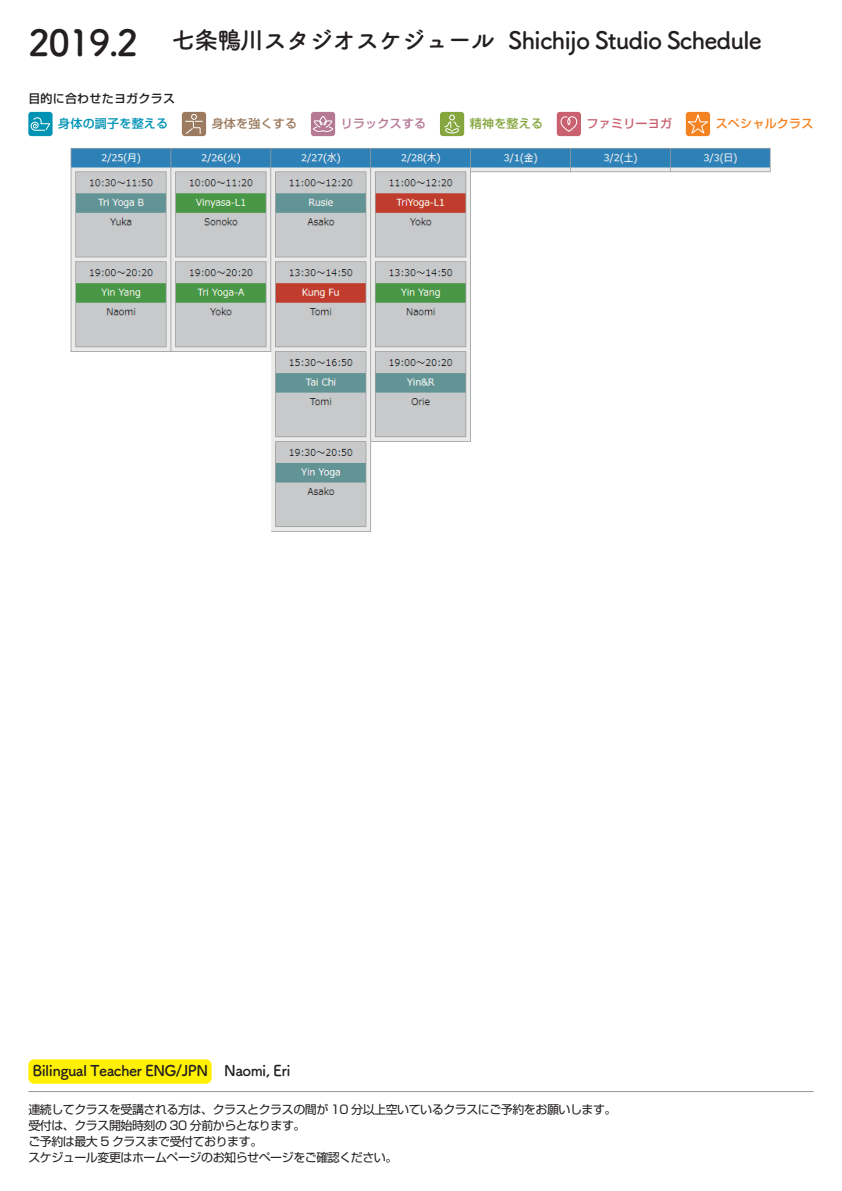
<style>
.page{position:relative;width:842px;height:1191px;background:#fff}
.page>*{position:absolute;margin:0;border:0;box-sizing:border-box;transform-origin:0 0}
.t1{font:700 24px "Tsuku A Rd Gothic";letter-spacing:-.04em;color:#231f20}
.t2{font:700 14.8px "Tsuku A Rd Gothic";letter-spacing:-.04em;color:#231f20}
.t3{font:12px/16px "Shin Go Pro";letter-spacing:-.04em;color:#231f20}
.t4{font:500 12px "Shin Go Pro";letter-spacing:.02em;color:#231f20}
.t5{font:500 12px "Shin Go Pro";letter-spacing:.02em;color:#0093b4}
.t6{font:500 12px "Shin Go Pro";letter-spacing:.02em;color:#f58220}
.t7{font:500 12px "Shin Go Pro";letter-spacing:.02em;color:#9b7a5f}
.t8{font:500 12px "Shin Go Pro";letter-spacing:.02em;color:#b57994}
.t9{font:500 12px "Shin Go Pro";letter-spacing:.02em;color:#c96170}
.t10{font:500 12px "Shin Go Pro";letter-spacing:.02em;color:#85a63f}
.s1{font-size:36px}
</style>
<div class="page">
<img style="left:70px;top:148px;width:701px;height:384px">
<hr style="left:28px;top:1091px;width:786px;height:1px;background:#939598">
<div style="left:28px;top:1059px;width:184px;height:24px;background:#fff101;border-radius:6px"></div>
<div style="left:182px;top:112px;width:24px;height:24px;background:#9b7a5f;border-radius:3px"></div>
<svg style="left:185px;top:114px;width:17px;height:20px"></svg>
<div style="left:28px;top:112px;width:25px;height:24px;background:#0093b4;border-radius:3px"></div>
<svg style="left:30px;top:117px;width:21px;height:14px"></svg>
<div style="left:557px;top:112px;width:24px;height:24px;background:#c96170;border-radius:3px"></div>
<svg style="left:560px;top:116px;width:18px;height:16px"></svg>
<div style="left:440px;top:112px;width:24px;height:24px;background:#85a63f;border-radius:3px"></div>
<svg style="left:444px;top:115px;width:16px;height:19px"></svg>
<div style="left:311px;top:112px;width:24px;height:24px;background:#b57994;border-radius:3px"></div>
<svg style="left:313px;top:116px;width:20px;height:16px"></svg>
<div style="left:686px;top:112px;width:24px;height:24px;background:#f58220;border-radius:3px"></div>
<svg style="left:685px;top:114px;width:25px;height:22px"></svg>
<h1 class="t1" style="left:28px;top:22px;width:735px"><span class="s1">2019.2</span> 七条鴨川スタジオスケジュール Shichijo Studio Schedule</h1>
<p class="t4" style="left:28px;top:89px;width:148px">目的に合わせたヨガクラス</p>
<p class="t5" style="left:58px;top:113px;width:111px">身体の調子を整える</p>
<p class="t7" style="left:212px;top:113px;width:87px">身体を強くする</p>
<p class="t8" style="left:341px;top:113px;width:87px">リラックスする</p>
<p class="t10" style="left:470px;top:113px;width:75px">精神を整える</p>
<p class="t9" style="left:587px;top:113px;width:87px">ファミリーヨガ</p>
<p class="t6" style="left:716px;top:113px;width:99px">スペシャルクラス</p>
<p class="t2" style="left:32px;top:1059px;width:260px">Bilingual Teacher ENG/JPN Naomi, Eri</p>
<p class="t3" style="left:28px;top:1100px;width:590px">連続してクラスを受講される方は、クラスとクラスの間が 10 分以上空いているクラスにご予約をお願いします。受付は、クラス開始時刻の 30 分前からとなります。<br>ご予約は最大 5 クラスまで受付ております。<br>スケジュール変更はホームページのお知らせページをご確認ください。</p>
</div>
